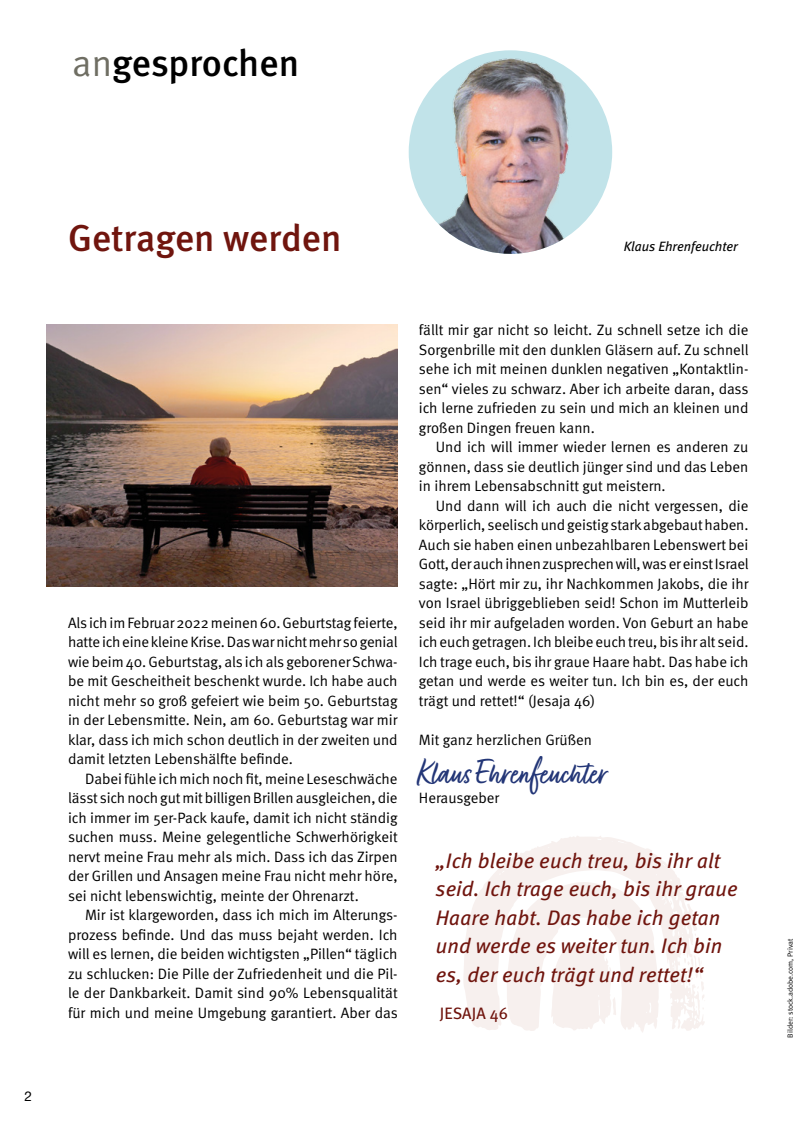
<style>
.page{position:relative;width:808px;height:1127px;background:#fff}
.page>*{position:absolute;margin:0;border:0;box-sizing:border-box;transform-origin:0 0}
.t1{font:39px "Fave Script Pro";color:#233677}
.t2{font:500 37.5px "Meta";color:#70150e}
.t3{font:500 37.5px "Meta";letter-spacing:-.005em;color:#000}
.t4{font:italic 21px/28.5px "Meta";letter-spacing:.01em;color:#70150e}
.t5{font:16.5px "Meta";letter-spacing:.005em;color:#70150e}
.t6{font:15px/19.5px "Meta Normal";color:#000;text-align:justify}
.t7{font:italic 13.5px "Meta";color:#000}
.t8{font:13.5px "Helvetica Neue";color:#000}
.t9{font:7.5px "Meta Normal";color:#000}
.s1{font-family:"Meta Normal";font-weight:400;color:#6f6e63}
</style>
<div class="page">
<svg style="left:463px;top:836px;width:242px;height:195px;fill:#f7f0ee"></svg>
<svg style="left:507px;top:882px;width:152px;height:150px"></svg>
<svg style="left:671px;top:1019px;width:10px;height:10px"></svg>
<svg style="left:679px;top:933px;width:26px;height:77px"></svg>
<img style="left:46px;top:325px;width:352px;height:261px">
<div style="left:409px;top:50px;width:203px;height:204px;background:#c1e3e9;border-radius:50%"></div>
<img style="left:429px;top:52px;width:169px;height:202px">
<h2 class="t3" style="left:72px;top:42px;width:228px"><span class="s1">an</span>gesprochen</h2>
<p class="t8" style="left:25px;top:1088px;width:9px">2</p>
<h2 class="t2" style="left:68px;top:216px;width:275px">Getragen werden</h2>
<p class="t7" style="left:624px;top:238px;width:116px">Klaus Ehrenfeuchter</p>
<p class="t6" style="left:68px;top:612px;width:331px">Als ich im Februar 2022 meinen 60. Geburtstag feierte, hatte ich eine kleine Krise. Das war nicht mehr so genial wie beim 40. Geburtstag, als ich als geborener Schwa&shy;be mit Gescheitheit beschenkt wurde. Ich habe auch nicht mehr so groß gefeiert wie beim 50. Geburtstag in der Lebensmitte. Nein, am 60. Geburtstag war mir klar, dass ich mich schon deutlich in der zweiten und damit letzten Lebenshälfte befinde.</p>
<p class="t6" style="left:68px;top:768px;width:331px;text-indent:17px">Dabei fühle ich mich noch fit, meine Leseschwäche lässt sich noch gut mit billigen Brillen ausgleichen, die ich immer im 5er-Pack kaufe, damit ich nicht ständig suchen muss. Meine gelegentliche Schwerhörigkeit nervt meine Frau mehr als mich. Dass ich das Zirpen der Grillen und Ansagen meine Frau nicht mehr höre, sei nicht lebenswichtig, meinte der Ohrenarzt.</p>
<p class="t6" style="left:68px;top:905px;width:331px;text-indent:17px">Mir ist klargeworden, dass ich mich im Alterungs&shy;prozess befinde. Und das muss bejaht werden. Ich will es lernen, die beiden wichtigsten „Pillen“ täglich zu schlucken: Die Pille der Zufriedenheit und die Pil&shy;le der Dankbarkeit. Damit sind 90% Lebensqualität für mich und meine Umgebung garantiert. Aber das</p>
<p class="t6" style="left:419px;top:320px;width:331px">fällt mir gar nicht so leicht. Zu schnell setze ich die Sorgenbrille mit den dunklen Gläsern auf. Zu schnell sehe ich mit meinen dunklen negativen „Kontaktlin&shy;sen“ vieles zu schwarz. Aber ich arbeite daran, dass ich lerne zufrieden zu sein und mich an kleinen und großen Dingen freuen kann.</p>
<p class="t6" style="left:419px;top:437px;width:331px;text-indent:17px">Und ich will immer wieder lernen es anderen zu gönnen, dass sie deutlich jünger sind und das Leben in ihrem Lebensabschnitt gut meistern.</p>
<p class="t6" style="left:419px;top:495px;width:331px;text-indent:17px">Und dann will ich auch die nicht vergessen, die körperlich, seelisch und geistig stark abgebaut haben.<br>Auch sie haben einen unbezahlbaren Lebenswert bei Gott, der auch ihnen zusprechen will, was er einst Israel sagte: „Hört mir zu, ihr Nachkommen Jakobs, die ihr von Israel übriggeblieben seid! Schon im Mutterleib seid ihr mir aufgeladen worden. Von Geburt an habe ich euch getragen. Ich bleibe euch treu, bis ihr alt seid.<br>Ich trage euch, bis ihr graue Haare habt. Das habe ich getan und werde es weiter tun. Ich bin es, der euch trägt und rettet!“ (Jesaja 46)</p>
<p class="t6" style="left:419px;top:729px;width:175px">Mit ganz herzlichen Grüßen</p>
<h1 class="t1" style="left:419px;top:751px;width:191px">Klaus Ehrenfeuchter</h1>
<p class="t6" style="left:419px;top:788px;width:82px">Herausgeber</p>
<h3 class="t4" style="left:436px;top:845px;width:303px">„Ich bleibe euch treu, bis ihr alt seid. Ich trage euch, bis ihr graue<br>Haare habt. Das habe ich getan und werde es weiter tun. Ich bin es, der euch trägt und rettet!“</h3>
<p class="t5" style="left:440px;top:1002px;width:70px">JESAJA 46</p>
<p class="t9" style="left:786px;top:1037px;width:100px;rotate:-90deg">Bilder: stock.adobe.com, Privat</p>
</div>
